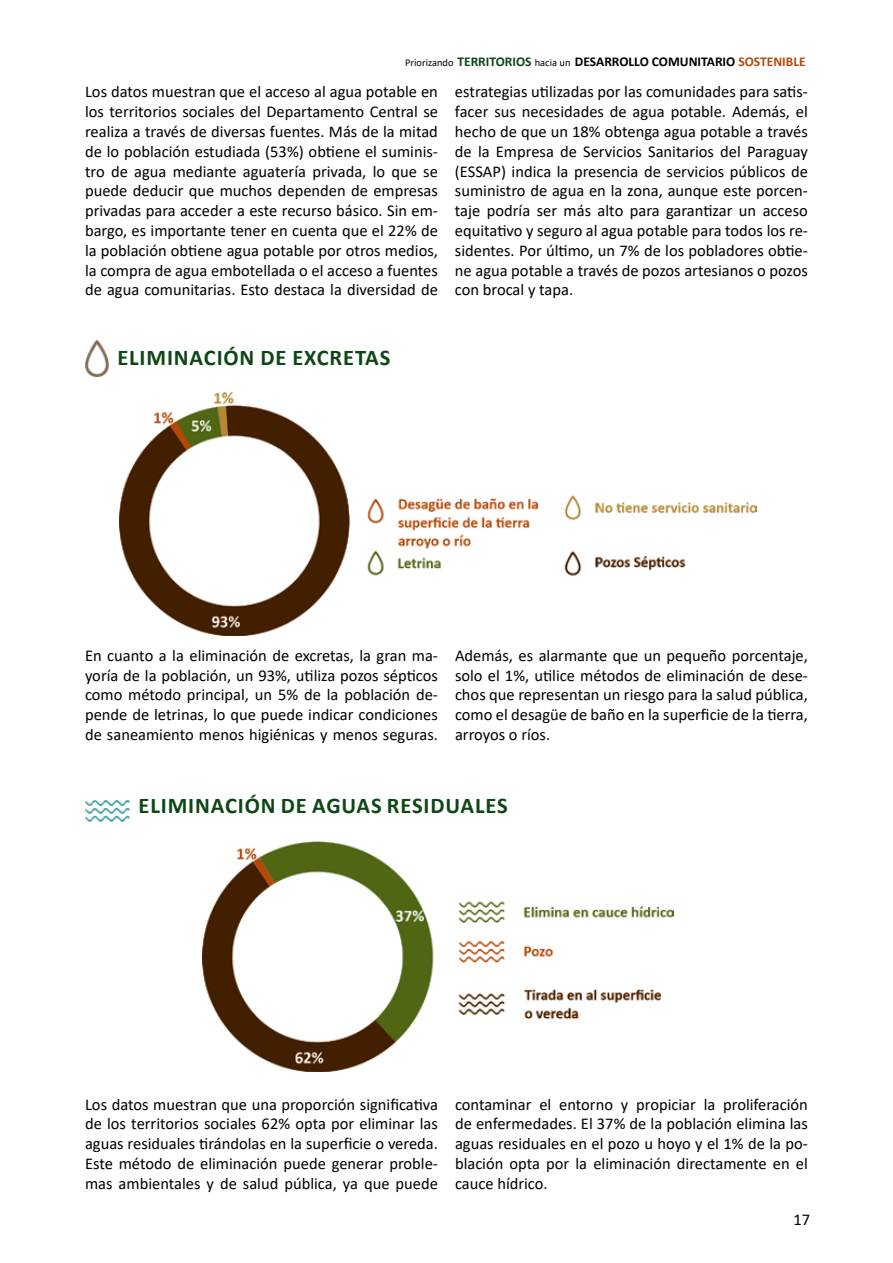
<style>
.page{position:relative;width:893px;height:1263px;background:#fff}
.page>*{position:absolute;margin:0;border:0;box-sizing:border-box;transform-origin:0 0}
.t1{font:700 22.5px "Calibri";letter-spacing:.04em;color:#0e4716}
.t2{font:16.5px/19.8px "Calibri";color:#000;text-align:justify}
.t3{font:700 13.5px "Calibri";color:#000}
.s1{font-weight:400;font-size:10.5px}
.s2{color:#0e4716}
.s3{color:#b24908}
</style>
<div class="page">
<img style="left:203px;top:841px;width:470px;height:231px">
<img style="left:85px;top:801px;width:44px;height:20px">
<img style="left:85px;top:340px;width:24px;height:36px">
<img style="left:119px;top:392px;width:638px;height:244px">
<p class="t3" style="left:405px;top:52px;width:402px"><span class="s1">Priorizando</span> <span class="s2">TERRITORIOS</span> <span class="s1">hacia un</span> DESARROLLO COMUNITARIO <span class="s3">SOSTENIBLE</span></p>
<p class="t2" style="left:85px;top:82px;width:354px">Los datos muestran que el acceso al agua potable en los territorios sociales del Departamento Central se realiza a través de diversas fuentes. Más de la mitad de lo población estudiada (53%) obtiene el suminis&shy;tro de agua mediante aguatería privada, lo que se puede deducir que muchos dependen de empresas privadas para acceder a este recurso básico. Sin em&shy;bargo, es importante tener en cuenta que el 22% de la población obtiene agua potable por otros medios, la compra de agua embotellada o el acceso a fuentes de agua comunitarias. Esto destaca la diversidad de</p>
<p class="t2" style="left:455px;top:82px;width:354px">estrategias utilizadas por las comunidades para satis&shy;facer sus necesidades de agua potable. Además, el hecho de que un 18% obtenga agua potable a través de la Empresa de Servicios Sanitarios del Paraguay (ESSAP) indica la presencia de servicios públicos de suministro de agua en la zona, aunque este porcen&shy;taje podría ser más alto para garantizar un acceso equitativo y seguro al agua potable para todos los re&shy;sidentes. Por último, un 7% de los pobladores obtie&shy;ne agua potable a través de pozos artesianos o pozos con brocal y tapa.</p>
<h1 class="t1" style="left:117px;top:342px;width:275px">ELIMINACIÓN DE EXCRETAS</h1>
<p class="t2" style="left:85px;top:645px;width:354px">En cuanto a la eliminación de excretas, la gran ma&shy;yoría de la población, un 93%, utiliza pozos sépticos como método principal, un 5% de la población de&shy;pende de letrinas, lo que puede indicar condiciones de saneamiento menos higiénicas y menos seguras.</p>
<p class="t2" style="left:455px;top:645px;width:354px">Además, es alarmante que un pequeño porcentaje, solo el 1%, utilice métodos de eliminación de dese&shy;chos que representan un riesgo para la salud pública, como el desagüe de baño en la superficie de la tierra, arroyos o ríos.</p>
<h1 class="t1" style="left:139px;top:790px;width:371px">ELIMINACIÓN DE AGUAS RESIDUALES</h1>
<p class="t2" style="left:85px;top:1094px;width:354px">Los datos muestran que una proporción significativa de los territorios sociales 62% opta por eliminar las aguas residuales tirándolas en la superficie o vereda.<br>Este método de eliminación puede generar proble&shy;mas ambientales y de salud pública, ya que puede</p>
<p class="t2" style="left:455px;top:1094px;width:354px">contaminar el entorno y propiciar la proliferación de enfermedades. El 37% de la población elimina las aguas residuales en el pozo u hoyo y el 1% de la po&shy;blación opta por la eliminación directamente en el cauce hídrico.</p>
<p class="t2" style="left:793px;top:1209px;width:18px">17</p>
</div>
